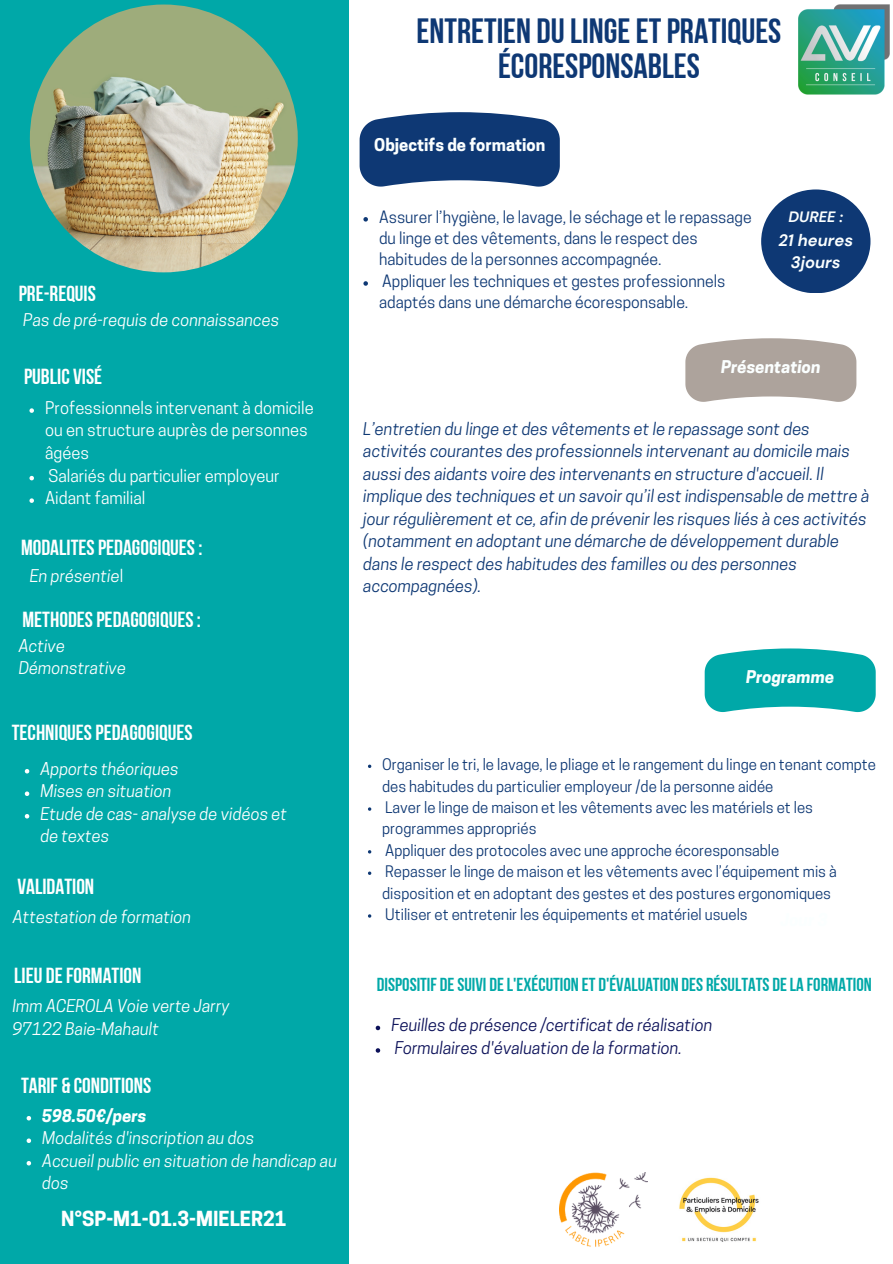
<style>
.page{position:relative;width:893px;height:1264px;background:#fff}
.page>*{position:absolute;margin:0;border:0;box-sizing:border-box;transform-origin:0 0}
.t1{font:34.95px/34.8px "Bebas Neue Cyrillic";color:#0e3874;text-align:center}
.t2{font:21.75px "Bebas Neue Cyrillic";color:#fff}
.t3{font:700 19.5px "Cooper Hewitt";color:#fff}
.t4{font:18.75px "Bebas Neue Cyrillic";color:#00a8a8}
.t5{font:italic 16.5px/22.5px "Cooper Hewitt";color:#0e3874}
.t6{font:italic 16.5px/22.5px "Cooper Hewitt";color:#fff}
.t7{font:16.5px/22.5px "Cooper Hewitt";color:#fff}
.t8{font:italic 16.5px "Cooper Hewitt";color:#0c1159}
.t9{font:italic 16.5px/22.5px "Cooper Hewitt";color:#fbffff}
.t10{font:italic 700 16.5px "Cooper Hewitt";color:#fbffff}
.t11{font:700 16.5px "Cooper Hewitt";color:#fbffff}
.t12{font:italic 700 16.5px/22.5px "DM Sans";color:#fbffff;text-align:center}
.t13{font:15.75px/21.3px "Cooper Hewitt";color:#0e3874}
.t14{font:15px/21.3px "Cooper Hewitt";color:#0e3874}
.t15{font:italic 700 15px "DM Sans";color:#fbffff}
.s1{font-style:normal}
</style>
<div class="page">
<div style="left:0;top:0;width:349px;height:1263px;background:#00a8a8"></div>
<img style="left:30px;top:5px;width:268px;height:267px;border-radius:50%">
<svg style="left:363px;top:217px;width:5px;height:4px"></svg>
<svg style="left:363px;top:281px;width:5px;height:5px"></svg>
<svg style="left:685px;top:338px;width:171px;height:64px;background:#b6ada7"></svg>
<svg style="left:359px;top:112px;width:200px;height:75px;background:#2a4f84"></svg>
<svg style="left:704px;top:648px;width:171px;height:64px;background:#1eb2b2"></svg>
<img style="left:560px;top:1172px;width:87px;height:75px">
<img style="left:679px;top:1177px;width:80px;height:65px">
<img style="left:798px;top:5px;width:91px;height:90px">
<div style="left:761px;top:189px;width:109px;height:104px;background:#0e3874;border-radius:50%"></div>
<svg style="left:368px;top:764px;width:3px;height:4px"></svg>
<svg style="left:29px;top:408px;width:5px;height:5px"></svg>
<svg style="left:29px;top:476px;width:5px;height:4px"></svg>
<svg style="left:29px;top:498px;width:5px;height:5px"></svg>
<svg style="left:25px;top:769px;width:4px;height:4px"></svg>
<svg style="left:25px;top:791px;width:4px;height:5px"></svg>
<svg style="left:25px;top:814px;width:4px;height:4px"></svg>
<svg style="left:375px;top:1025px;width:5px;height:5px"></svg>
<svg style="left:375px;top:1048px;width:5px;height:4px"></svg>
<svg style="left:27px;top:1116px;width:4px;height:4px"></svg>
<svg style="left:27px;top:1138px;width:4px;height:4px"></svg>
<svg style="left:27px;top:1161px;width:4px;height:4px"></svg>
<p class="t2" style="left:19px;top:284px;width:79px">PRE-REQUIS</p>
<h3 class="t6" style="left:23px;top:310px;width:257px">Pas de pré-requis de connaissances</h3>
<p class="t2" style="left:24px;top:368px;width:79px">PUBLIC VISÉ</p>
<h4 class="t7" style="left:45px;top:398px;width:270px">Professionnels intervenant à domicile ou en structure auprès de personnes âgées</h4>
<p class="t7" style="left:48px;top:466px;width:233px">Salariés du particulier employeur</p>
<h1 class="t7" style="left:45px;top:488px;width:102px">Aidant familial</h1>
<p class="t2" style="left:21px;top:539px;width:183px">MODALITESPEDAGOGIQUES:</p>
<h6 class="t6" style="left:30px;top:566px;width:95px">En présentie<span class="s1">l</span></h6>
<h6 class="t2" style="left:23px;top:610px;width:180px">METHODESPEDAGOGIQUES:</h6>
<h6 class="t6" style="left:19px;top:636px;width:109px">Active<br>Démonstrative</h6>
<p class="t2" style="left:12px;top:724px;width:182px">TECHNIQUESPEDAGOGIQUES</p>
<h6 class="t6" style="left:40px;top:759px;width:140px">Apports théoriques</h6>
<p class="t6" style="left:40px;top:781px;width:133px">Mises en situation</p>
<p class="t6" style="left:40px;top:804px;width:248px">Etude de cas- analyse de vidéos et de textes</p>
<h6 class="t2" style="left:17px;top:877px;width:78px">VALIDATION</h6>
<p class="t6" style="left:13px;top:907px;width:180px">Attestation de formation</p>
<h2 class="t2" style="left:14px;top:967px;width:129px">LIEU DEFORMATION</h2>
<h6 class="t6" style="left:12px;top:996px;width:218px">Imm ACEROLA Voie verte Jarry<br>97122 Baie-Mahault</h6>
<h2 class="t2" style="left:21px;top:1076px;width:132px">TARIF &amp; CONDITIONS</h2>
<p class="t10" style="left:42px;top:1109px;width:106px">598.50€/pers</p>
<p class="t9" style="left:42px;top:1128px;width:214px">Modalités d'inscription au dos</p>
<p class="t9" style="left:42px;top:1151px;width:296px">Accueil public en situation de handicap au dos</p>
<p class="t3" style="left:61px;top:1211px;width:227px">N°SP-M1-01.3-MIELER21</p>
<h3 class="t1" style="left:416px;top:17px;width:366px">ENTRETIEN DULINGEETPRATIQUES<br>ÉCORESPONSABLES</h3>
<p class="t11" style="left:374px;top:139px;width:172px">Objectifs de formation</p>
<h2 class="t13" style="left:379px;top:208px;width:374px">Assurer l’hygiène, le lavage, le séchage et le repassage du linge et des vêtements, dans le respect des habitudes de la personnes accompagnée.</h2>
<h6 class="t13" style="left:379px;top:272px;width:348px">Appliquer les techniques et gestes professionnels adaptés dans une démarche écoresponsable.</h6>
<p class="t15" style="left:788px;top:207px;width:56px">DUREE :</p>
<p class="t12" style="left:778px;top:229px;width:76px">21 heures<br>3jours</p>
<p class="t10" style="left:721px;top:360px;width:101px">Présentation</p>
<p class="t5" style="left:363px;top:419px;width:507px">L’entretien du linge et des vêtements et le repassage sont des activités courantes des professionnels intervenant au domicile mais aussi des aidants voire des intervenants en structure d'accueil. Il implique des techniques et un savoir qu’il est indispensable de mettre à jour régulièrement et ce, afin de prévenir les risques liés à ces activités (notamment en adoptant une démarche de développement durable dans le respect des habitudes des familles ou des personnes accompagnées).</p>
<p class="t10" style="left:746px;top:670px;width:90px">Programme</p>
<p class="t14" style="left:382px;top:755px;width:495px">Organiser le tri, le lavage, le pliage et le rangement du linge en tenant compte des habitudes du particulier employeur /de la personne aidée</p>
<h3 class="t14" style="left:382px;top:798px;width:432px">Laver le linge de maison et les vêtements avec les matériels et les programmes appropriés</h3>
<h6 class="t14" style="left:385px;top:841px;width:395px">Appliquer des protocoles avec une approche écoresponsable</h6>
<h3 class="t14" style="left:382px;top:862px;width:456px">Repasser le linge de maison et les vêtements avec l’équipement mis à disposition et en adoptant des gestes et des postures ergonomiques</h3>
<h6 class="t14" style="left:385px;top:905px;width:364px">Utiliser et entretenir les équipements et matériel usuels</h6>
<h6 class="t4" style="left:377px;top:976px;width:496px">DISPOSITIF DESUIVI DEL'EXÉCUTION ET D'ÉVALUATION DES RÉSULTATS DELA FORMATION</h6>
<h5 class="t8" style="left:391px;top:1018px;width:322px">Feuilles de présence /certificat de réalisation</h5>
<p class="t8" style="left:394px;top:1041px;width:289px">Formulaires d'évaluation de la formation.</p>
</div>
